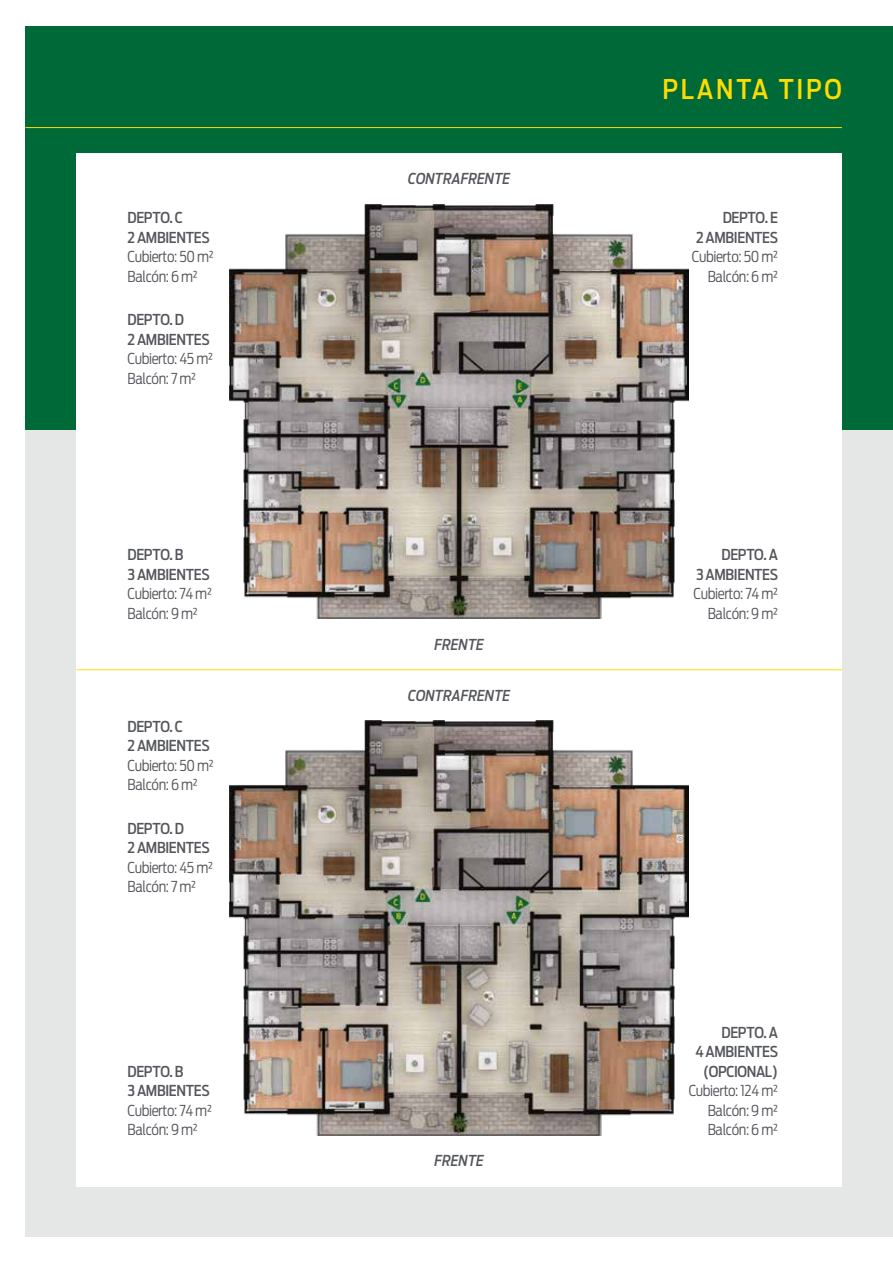
<style>
.page{position:relative;width:893px;height:1263px;background:#fff}
.page>*{position:absolute;margin:0;border:0;box-sizing:border-box;transform-origin:0 0}
.t1{font:500 27px "Antenna Cond";letter-spacing:.1em;color:#fddd00}
.t2{font:300 15px/19.5px "Antenna Cond";letter-spacing:-.025em;color:#54565b}
.t3{font:500 15px/19.5px "Antenna Cond";letter-spacing:-.025em;color:#54565b}
.t4{font:italic 500 15px "Antenna Cond";color:#54565b}
</style>
<div class="page">
<div style="left:26px;top:429px;width:867px;height:808px;background:#e5e6e6"></div>
<div style="left:26px;top:26px;width:867px;height:403px;background:#006938"></div>
<div style="left:77px;top:153px;width:765px;height:1033px;background:#fff"></div>
<hr style="left:26px;top:127px;width:816px;height:1px;background:#fddd00">
<img style="left:230px;top:721px;width:459px;height:414px">
<img style="left:230px;top:204px;width:459px;height:415px">
<hr style="left:77px;top:669px;width:765px;height:1px;background:#fddd00">
<p class="t3" style="left:128px;top:208px;width:84px">DEPTO. C<br>2 AMBIENTES</p>
<p class="t2" style="left:128px;top:247px;width:88px">Cubierto: 50 m²<br>Balcón: 6 m²</p>
<p class="t3" style="left:128px;top:310px;width:84px">DEPTO. D<br>2 AMBIENTES</p>
<p class="t2" style="left:128px;top:349px;width:87px">Cubierto: 45 m²<br>Balcón: 7 m²</p>
<p class="t3" style="left:128px;top:545px;width:84px">DEPTO. B<br>3 AMBIENTES</p>
<p class="t2" style="left:128px;top:584px;width:86px">Cubierto: 74 m²<br>Balcón: 9 m²</p>
<p class="t3" style="left:128px;top:717px;width:84px">DEPTO. C<br>2 AMBIENTES</p>
<p class="t2" style="left:128px;top:756px;width:88px">Cubierto: 50 m²<br>Balcón: 6 m²</p>
<p class="t3" style="left:128px;top:819px;width:84px">DEPTO. D<br>2 AMBIENTES</p>
<p class="t2" style="left:128px;top:858px;width:87px">Cubierto: 45 m²<br>Balcón: 7 m²</p>
<p class="t3" style="left:128px;top:1062px;width:84px">DEPTO. B<br>3 AMBIENTES</p>
<p class="t2" style="left:128px;top:1101px;width:86px">Cubierto: 74 m²<br>Balcón: 9 m²</p>
<p class="t4" style="left:408px;top:170px;width:104px">CONTRAFRENTE</p>
<p class="t4" style="left:434px;top:635px;width:51px">FRENTE</p>
<p class="t4" style="left:408px;top:686px;width:104px">CONTRAFRENTE</p>
<p class="t4" style="left:434px;top:1152px;width:51px">FRENTE</p>
<h1 class="t1" style="left:662px;top:73px;width:181px">PLANTA TIPO</h1>
<p class="t3" style="left:696px;top:208px;width:84px;text-align:right">DEPTO. E<br>2 AMBIENTES</p>
<p class="t2" style="left:692px;top:247px;width:88px;text-align:right">Cubierto: 50 m²<br>Balcón: 6 m²</p>
<p class="t3" style="left:696px;top:545px;width:84px;text-align:right">DEPTO. A<br>3 AMBIENTES</p>
<p class="t2" style="left:694px;top:584px;width:86px;text-align:right">Cubierto: 74 m²<br>Balcón: 9 m²</p>
<p class="t3" style="left:695px;top:1023px;width:84px;text-align:right">DEPTO. A<br>4 AMBIENTES (OPCIONAL)</p>
<p class="t2" style="left:708px;top:1081px;width:72px;text-align:justify;text-indent:-19px">Cubierto: 124 m²<br>Balcón: 9 m²<br>Balcón: 6 m²</p>
</div>
